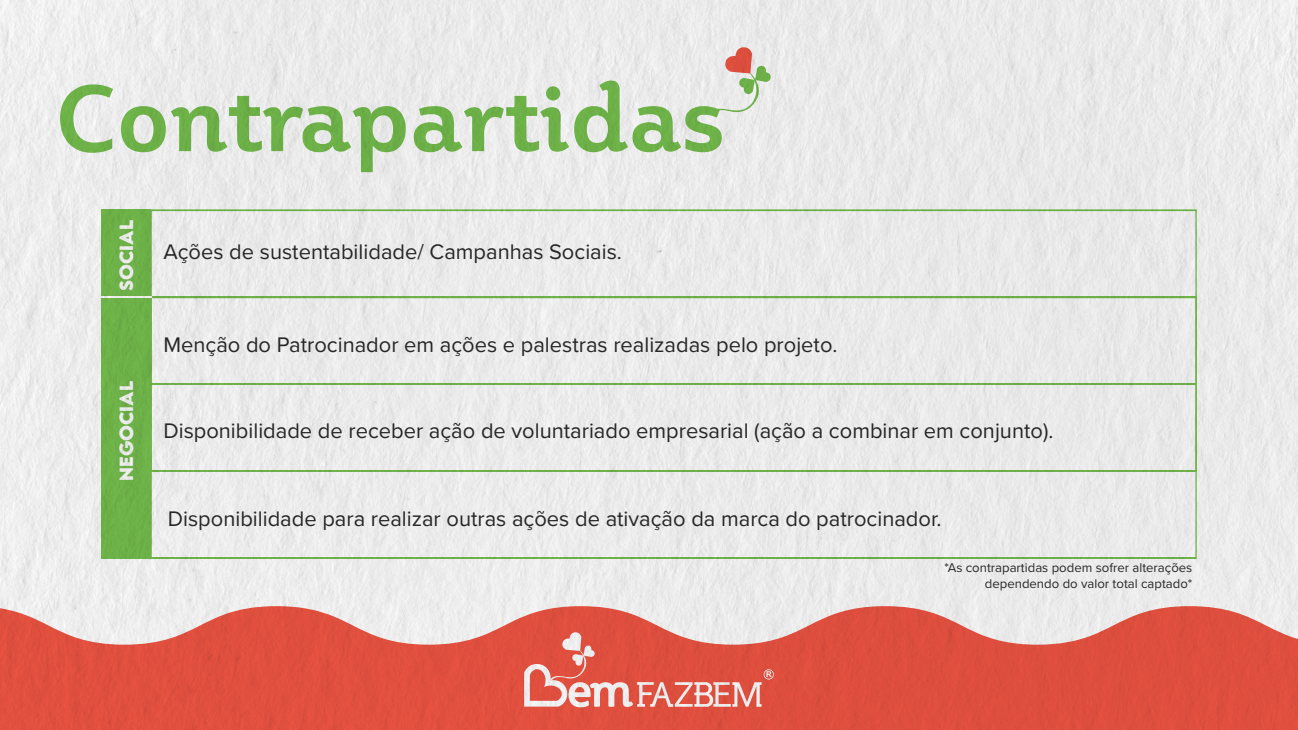
<style>
.page{position:relative;width:1298px;height:730px;background:#fff}
.page>*{position:absolute;margin:0;border:0;box-sizing:border-box;transform-origin:0 0}
.t1{font:700 91.88px "Plume";color:#76c04e}
.t2{font:21.88px "Proxima Nova";color:#2b2b2b}
.t3{font:700 16.97px "LEMONMILK";color:#fff}
.t4{font:13.12px/15.8px "Proxima Nova";color:#2b2b2b;text-align:right}
</style>
<div class="page">
<img style="left:0;top:0;width:1297px;height:730px">
<h1 class="t1" style="left:55px;top:60px;width:671px">Contrapartidas</h1>
<p class="t3" style="left:115px;top:291px;width:72px;rotate:-90deg">SOCIAL</p>
<p class="t3" style="left:115px;top:481px;width:101px;rotate:-90deg">NEGOCiAL</p>
<p class="t2" style="left:163px;top:236px;width:460px">Ações de sustentabilidade/ Campanhas Sociais.</p>
<p class="t2" style="left:163px;top:329px;width:675px">Menção do Patrocinador em ações e palestras realizadas pelo projeto.</p>
<p class="t2" style="left:163px;top:415px;width:891px">Disponibilidade de receber ação de voluntariado empresarial (ação a combinar em conjunto).</p>
<p class="t2" style="left:168px;top:503px;width:775px">Disponibilidade para realizar outras ações de ativação da marca do patrocinador.</p>
<p class="t4" style="left:944px;top:559px;width:249px">*As contrapartidas podem sofrer alterações dependendo do valor total captado*</p>
</div>
